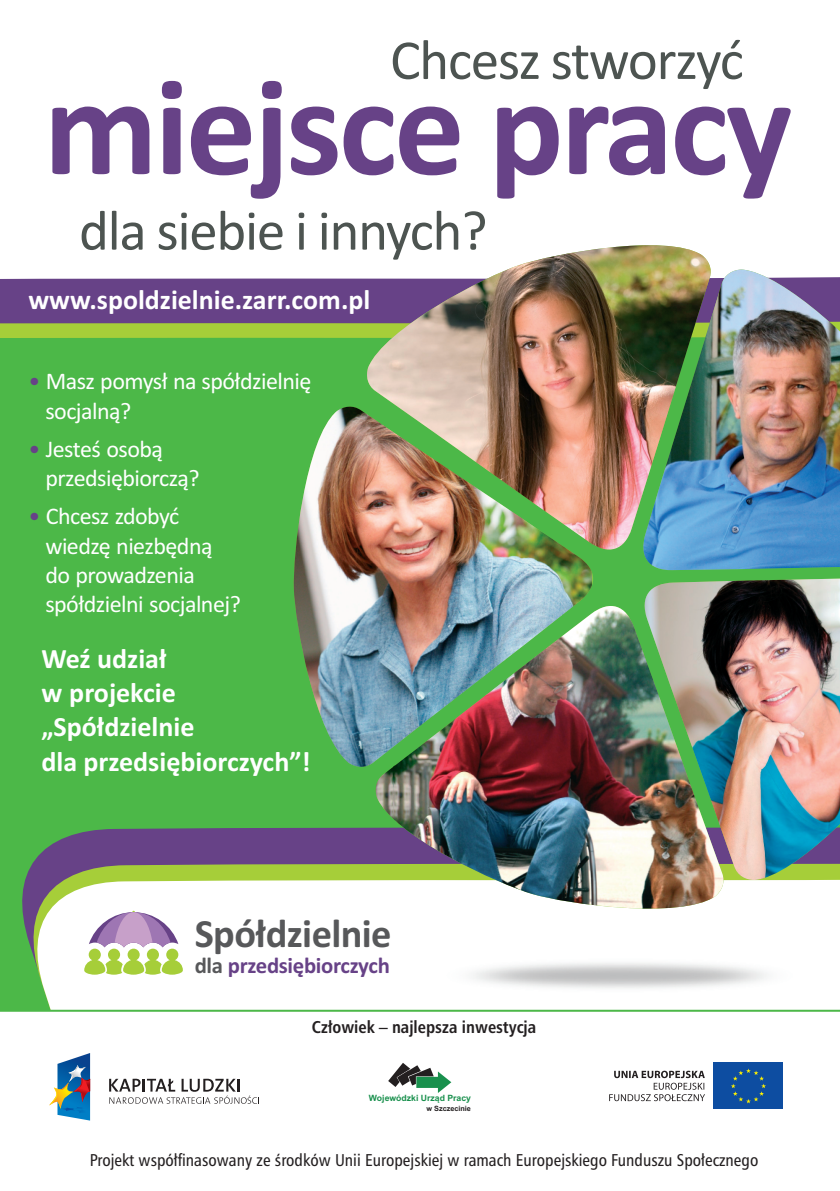
<style>
.page{position:relative;width:840px;height:1191px;background:#fff}
.page>*{position:absolute;margin:0;border:0;box-sizing:border-box;transform-origin:0 0}
.t1{font:700 140px "Calibri";letter-spacing:-.025em;color:#674287}
.t2{font:57px "Calibri";letter-spacing:-.025em;color:#4d5451}
.t3{font:700 40.4px "Calibri";letter-spacing:-.015em;color:#57585a}
.t4{font:700 28px/34.2px "Calibri";color:#fff}
.t5{font:700 27.8px "Calibri";color:#fff}
.t6{font:24px/29.2px "Calibri";letter-spacing:-.025em;color:#fff}
.t7{font:700 22.8px "Calibri";letter-spacing:-.015em;color:#674287}
.t8{font:17.2px "Humnst 777 Cn EU";color:#231f20}
.t9{font:700 17.2px "Humnst 777 Cn EU";color:#231f20}
.t10{font:700 8.6px "Arial";color:#19904d}
.t11{font:700 7.2px "Arial";color:#231f20}
.s1{color:#674287}
.s2{color:#57585a}
</style>
<div class="page">
<div style="left:0;top:0;width:839px;height:1191px;background:#4cb848"></div>
<div style="left:0;top:280px;width:365px;height:45px;background:#674287"></div>
<svg style="left:33px;top:827px;width:341px;height:35px;background:#644d80"></svg>
<svg style="left:26px;top:862px;width:348px;height:16px;background:#92a450"></svg>
<div style="left:0;top:0;width:839px;height:280px;background:#fff"></div>
<div style="left:22px;top:878px;width:817px;height:131px;background:#fff"></div>
<img style="left:445px;top:957px;width:358px;height:37px">
<img style="left:365px;top:233px;width:347px;height:317px">
<img style="left:638px;top:269px;width:201px;height:301px">
<img style="left:645px;top:578px;width:194px;height:302px">
<img style="left:374px;top:606px;width:351px;height:313px">
<svg style="left:590px;top:405px;width:7px;height:363px"></svg>
<img style="left:293px;top:405px;width:297px;height:363px">
<div style="left:0;top:1010px;width:839px;height:181px;background:#fff"></div>
<svg style="left:109px;top:1078px;width:150px;height:25px"></svg>
<svg style="left:49px;top:1053px;width:41px;height:67px"></svg>
<div style="left:713px;top:1062px;width:69px;height:47px;background:#0d4da1"></div>
<svg style="left:731px;top:1068px;width:34px;height:35px"></svg>
<svg style="left:609px;top:1070px;width:95px;height:31px"></svg>
<svg style="left:388px;top:1063px;width:63px;height:30px"></svg>
<svg style="left:84px;top:910px;width:99px;height:64px;background:#cac7b2"></svg>
<hr style="left:0;top:1009px;width:839px;height:2px;background:#4cb848">
<h2 class="t2" style="left:390px;top:36px;width:355px">Chcesz stworzyć</h2>
<h1 class="t1" style="left:44px;top:69px;width:749px">miejsce pracy</h1>
<h2 class="t2" style="left:79px;top:207px;width:410px">dla siebie i innych?</h2>
<p class="t5" style="left:28px;top:288px;width:343px">www.spoldzielnie.zarr.com.pl</p>
<p class="t6" style="left:28px;top:369px;width:284px"><span class="s1">•</span> Masz pomysł na spółdzielnię</p>
<p class="t6" style="left:45px;top:398px;width:87px">socjalną?</p>
<p class="t6" style="left:28px;top:436px;width:136px"><span class="s1">•</span> Jesteś osobą</p>
<p class="t6" style="left:45px;top:465px;width:156px">przedsiębiorczą?</p>
<p class="t6" style="left:28px;top:503px;width:152px"><span class="s1">•</span> Chcesz zdobyć</p>
<p class="t6" style="left:45px;top:533px;width:197px">wiedzę niezbędną do prowadzenia spółdzielni socjalnej?</p>
<p class="t4" style="left:41px;top:644px;width:271px">Weź udział<br>w projekcie „Spółdzielnie<br>dla przedsiębiorczych”!</p>
<h3 class="t3" style="left:195px;top:917px;width:198px">Spółdzielnie</h3>
<p class="t7" style="left:195px;top:955px;width:196px"><span class="s2">dla</span> przedsiębiorczych</p>
<p class="t9" style="left:312px;top:1020px;width:226px">Człowiek – najlepsza inwestycja</p>
<p class="t10" style="left:368px;top:1094px;width:104px">Wojewódzki Urząd Pracy</p>
<p class="t11" style="left:426px;top:1105px;width:46px">w Szczecinie</p>
<p class="t8" style="left:90px;top:1153px;width:669px">Projekt współfinasowany ze środków Unii Europejskiej w ramach Europejskiego Funduszu Społecznego</p>
</div>
